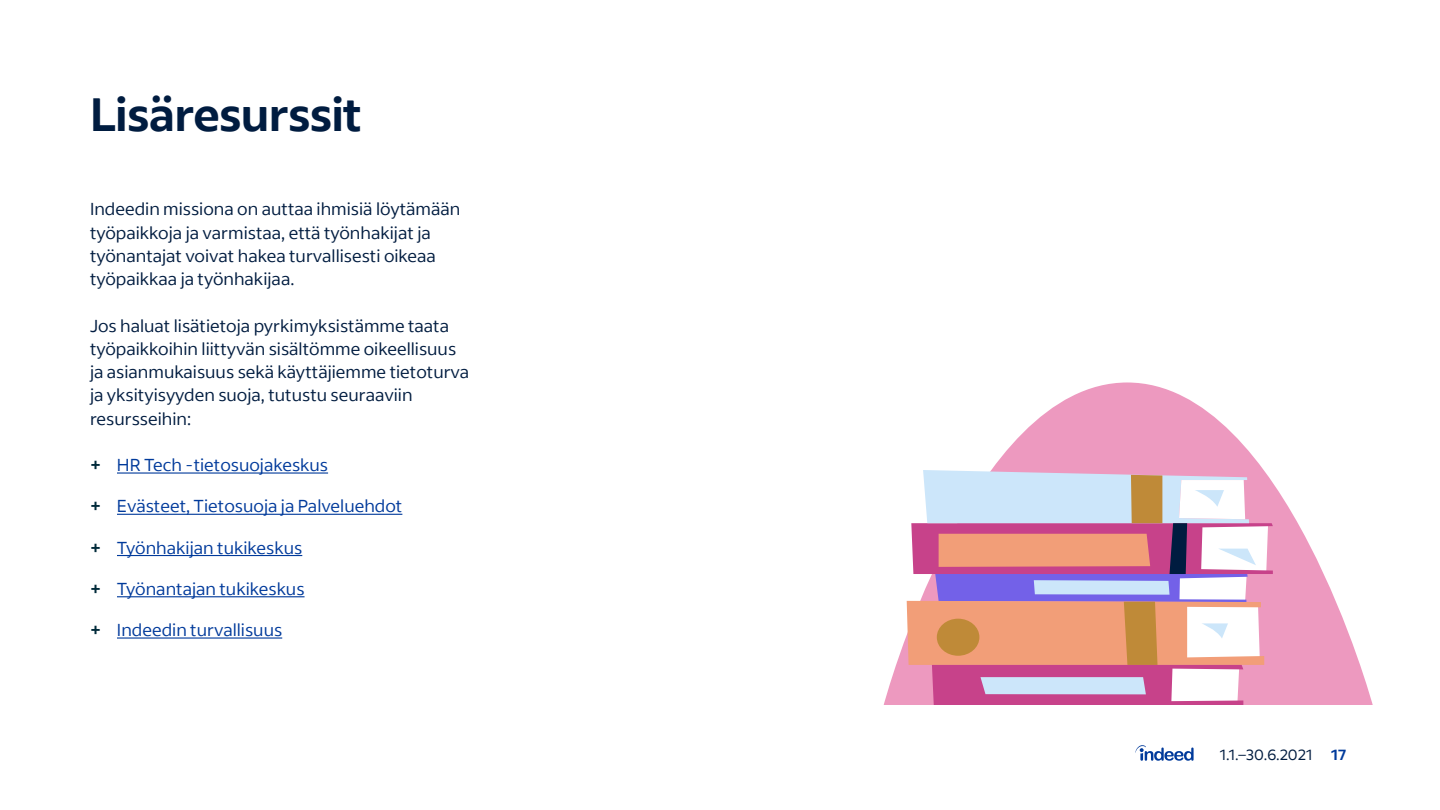
<style>
.page{position:relative;width:1440px;height:810px;background:#fff}
.page>*{position:absolute;margin:0;border:0;box-sizing:border-box;transform-origin:0 0}
.t1{font:700 46.5px "Indeed Sans";letter-spacing:-.015em;color:#001c40}
.t2{font:17.25px/23.2px "Indeed Sans";color:#001c40}
.t3{font:17.25px "Indeed Sans";color:#003a9b}
.t4{font:15px "Indeed Sans";color:#001c40}
.s1{font-weight:700;color:#002a3a}
.s2{font-weight:700;color:#003a9b}
</style>
<div class="page">
<hr style="left:117px;top:472px;width:211px;height:2px;background:#003a9b">
<hr style="left:117px;top:514px;width:285px;height:1px;background:#003a9b">
<hr style="left:117px;top:555px;width:185px;height:1px;background:#003a9b">
<hr style="left:117px;top:596px;width:188px;height:1px;background:#003a9b">
<hr style="left:117px;top:637px;width:165px;height:2px;background:#003a9b">
<svg style="left:884px;top:382px;width:489px;height:323px"></svg>
<svg style="left:907px;top:470px;width:366px;height:235px"></svg>
<svg style="left:1135px;top:745px;width:59px;height:16px"></svg>
<h1 class="t1" style="left:90px;top:85px;width:274px">Lisäresurssit</h1>
<p class="t2" style="left:90px;top:197px;width:372px">Indeedin missiona on auttaa ihmisiä löytämään työpaikkoja ja varmistaa, että työnhakijat ja työnantajat voivat hakea turvallisesti oikeaa työpaikkaa ja työnhakijaa.</p>
<p class="t2" style="left:90px;top:314px;width:381px">Jos haluat lisätietoja pyrkimyksistämme taata työpaikkoihin liittyvän sisältömme oikeellisuus ja asianmukaisuus sekä käyttäjiemme tietoturva ja yksityisyyden suoja, tutustu seuraaviin resursseihin:</p>
<p class="t3" style="left:90px;top:454px;width:240px"><span class="s1">+</span> HR Tech -tietosuojakeskus</p>
<p class="t3" style="left:90px;top:495px;width:314px"><span class="s1">+</span> Evästeet, Tietosuoja ja Palveluehdot</p>
<p class="t3" style="left:90px;top:536px;width:214px"><span class="s1">+</span> Työnhakijan tukikeskus</p>
<p class="t3" style="left:90px;top:578px;width:216px"><span class="s1">+</span> Työnantajan tukikeskus</p>
<p class="t3" style="left:90px;top:619px;width:194px"><span class="s1">+</span> Indeedin turvallisuus</p>
<p class="t4" style="left:1220px;top:745px;width:128px">1.1.–30.6.2021 <span class="s2">17</span></p>
</div>
